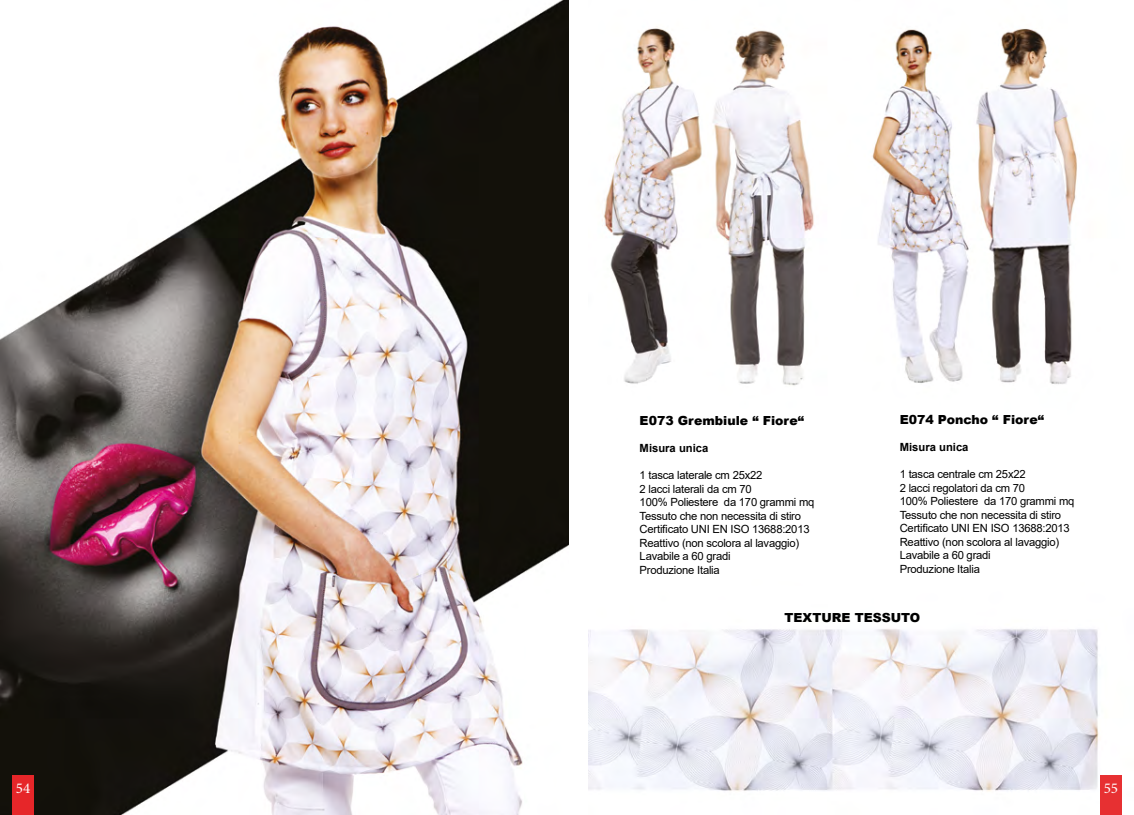
<style>
.page{position:relative;width:1134px;height:815px;background:#fff}
.page>*{position:absolute;margin:0;border:0;box-sizing:border-box;transform-origin:0 0}
.t1{font:15px "Minion Pro";color:#fff}
.t2{font:900 12.5px "Arial";color:#000}
.t3{font:11.25px/13.5px "Arial";letter-spacing:-.02em;color:#000}
.t4{font:700 11.25px "Arial";color:#000}
</style>
<div class="page">
<img style="left:0;top:0;width:569px;height:815px">
<img style="left:588px;top:28px;width:534px;height:787px">
<div style="left:1100px;top:775px;width:21px;height:40px;background:#e73032"></div>
<div style="left:12px;top:775px;width:22px;height:40px;background:#e62629"></div>
<p class="t2" style="left:900px;top:411px;width:146px">E074 Poncho “ Fiore“</p>
<p class="t4" style="left:900px;top:440px;width:70px">Misura unica</p>
<p class="t3" style="left:900px;top:468px;width:176px">1 tasca centrale cm 25x22<br>2 lacci regolatori da cm 70<br>100% Poliestere da 170 grammi mq<br>Tessuto che non necessita di stiro<br>Certificato UNI EN ISO 13688:2013<br>Reattivo (non scolora al lavaggio)<br>Lavabile a 60 gradi<br>Produzione Italia</p>
<p class="t2" style="left:640px;top:412px;width:166px">E073 Grembiule “ Fiore“</p>
<p class="t4" style="left:640px;top:440px;width:70px">Misura unica</p>
<p class="t3" style="left:640px;top:469px;width:176px">1 tasca laterale cm 25x22<br>2 lacci laterali da cm 70<br>100% Poliestere da 170 grammi mq<br>Tessuto che non necessita di stiro<br>Certificato UNI EN ISO 13688:2013<br>Reattivo (non scolora al lavaggio)<br>Lavabile a 60 gradi<br>Produzione Italia</p>
<p class="t2" style="left:784px;top:608px;width:137px">TEXTURE TESSUTO</p>
<h1 class="t1" style="left:16px;top:778px;width:16px">54</h1>
<h1 class="t1" style="left:1104px;top:778px;width:16px">55</h1>
</div>
